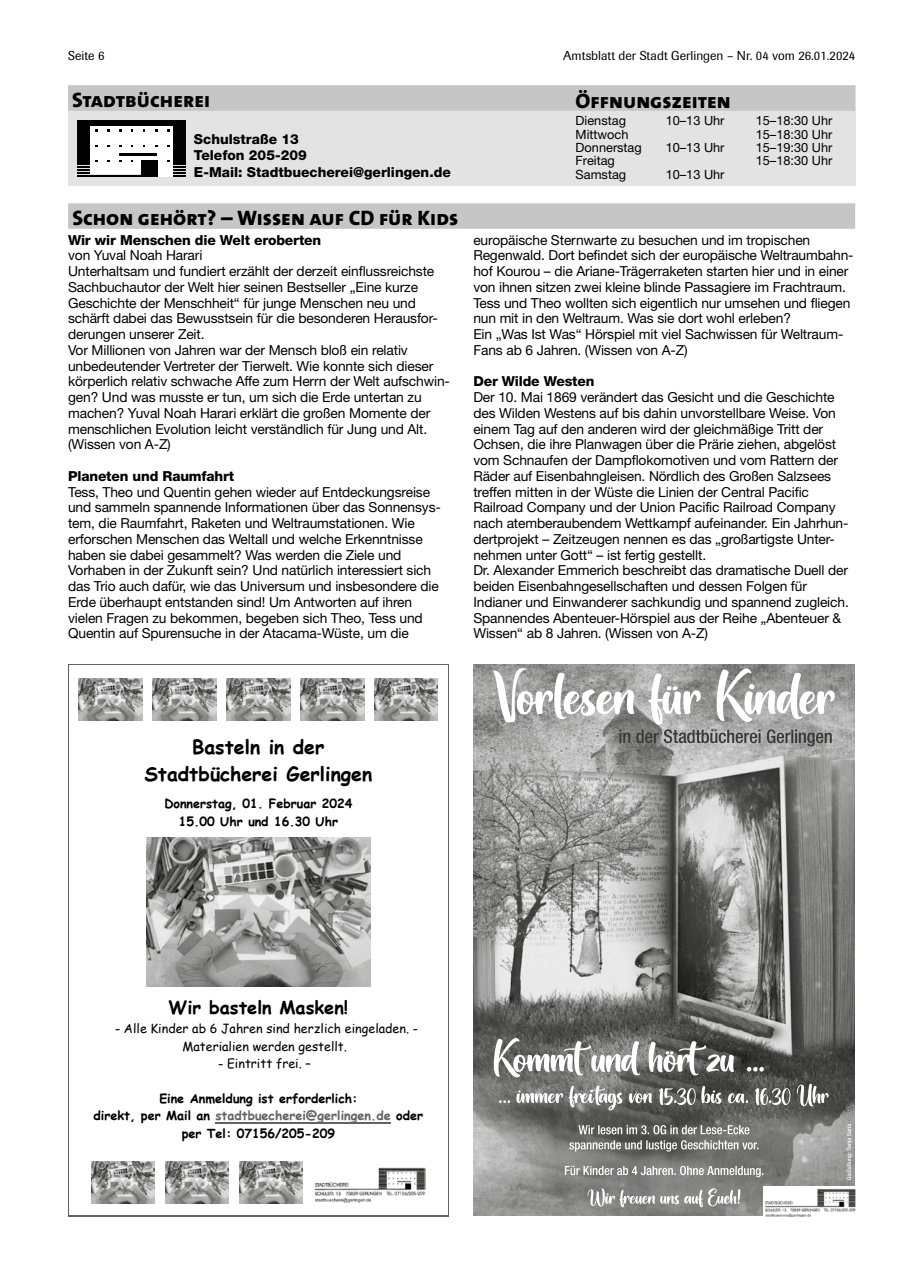
<style>
.page{position:relative;width:902px;height:1280px;background:#fff}
.page>*{position:absolute;margin:0;border:0;box-sizing:border-box;transform-origin:0 0}
.t1{font:800 21px "The Sans Os F";color:#000}
.t2{font:700 19.5px/27.2px "Comic Sans MS";color:#000;text-align:center}
.t3{font:700 18.15px "Comic Sans MS";color:#000}
.t4{font:13.8px/15.8px "Helvetica Neue LT Std";letter-spacing:-.01em;color:#000}
.t5{font:800 13.8px "Helvetica Neue LT Std";letter-spacing:-.01em;color:#000}
.t6{font:12.75px "Helvetica Neue LT Std";color:#000}
.t7{font:12.75px "Imago";color:#000}
.t8{font:700 12.45px/17.4px "Comic Sans MS";color:#000;text-align:center}
.t9{font:12.45px/17.4px "Comic Sans MS";color:#000;text-align:center}
.s1{color:#636362}
</style>
<div class="page">
<div style="left:68px;top:85px;width:787px;height:101px;background:#e3e3e3"></div>
<div style="left:68px;top:85px;width:787px;height:26px;background:#c6c6c6"></div>
<hr style="left:78px;top:121px;width:107px;height:2px;background:#000">
<hr style="left:78px;top:124px;width:107px;height:2px;background:#000">
<hr style="left:78px;top:127px;width:107px;height:2px;background:#000">
<hr style="left:78px;top:130px;width:107px;height:2px;background:#000">
<hr style="left:78px;top:133px;width:107px;height:2px;background:#000">
<hr style="left:78px;top:136px;width:107px;height:2px;background:#000">
<hr style="left:78px;top:139px;width:107px;height:2px;background:#000">
<hr style="left:78px;top:142px;width:107px;height:2px;background:#000">
<hr style="left:78px;top:145px;width:107px;height:2px;background:#000">
<hr style="left:78px;top:148px;width:107px;height:2px;background:#000">
<hr style="left:78px;top:151px;width:107px;height:2px;background:#000">
<hr style="left:78px;top:154px;width:107px;height:2px;background:#000">
<hr style="left:78px;top:157px;width:107px;height:2px;background:#000">
<hr style="left:78px;top:160px;width:107px;height:2px;background:#000">
<hr style="left:78px;top:163px;width:107px;height:2px;background:#000">
<hr style="left:78px;top:166px;width:107px;height:2px;background:#000">
<hr style="left:78px;top:169px;width:107px;height:2px;background:#000">
<hr style="left:78px;top:172px;width:107px;height:1px;background:#000">
<hr style="left:78px;top:175px;width:107px;height:1px;background:#000">
<div style="left:90px;top:126px;width:83px;height:48px;background:#fff"></div>
<svg style="left:157px;top:174px;width:16px;height:2px"></svg>
<div style="left:141px;top:160px;width:16px;height:16px;background:#000"></div>
<hr style="left:119px;top:154px;width:38px;height:2px;background:#000">
<div style="left:68px;top:203px;width:787px;height:26px;background:#c6c6c6"></div>
<img style="left:79px;top:679px;width:63px;height:42px">
<img style="left:153px;top:679px;width:63px;height:42px">
<img style="left:227px;top:679px;width:63px;height:42px">
<img style="left:300px;top:679px;width:64px;height:42px">
<img style="left:374px;top:679px;width:64px;height:42px">
<img style="left:146px;top:837px;width:225px;height:149px">
<hr style="left:215px;top:1122px;width:176px;height:1px;background:#636362">
<img style="left:91px;top:1162px;width:64px;height:42px">
<img style="left:165px;top:1162px;width:64px;height:42px">
<img style="left:239px;top:1162px;width:64px;height:42px">
<img style="left:314px;top:1167px;width:111px;height:36px">
<hr style="left:69px;top:665px;width:379px;height:1px;background:#626261">
<hr style="left:69px;top:665px;width:1px;height:550px;background:#626261">
<hr style="left:448px;top:665px;width:1px;height:550px;background:#626261">
<hr style="left:69px;top:1216px;width:379px;height:1px;background:#626261">
<hr style="left:69px;top:1215px;width:379px;height:1px;background:#626261">
<img style="left:473px;top:664px;width:381px;height:552px">
<svg style="left:493px;top:1038px;width:270px;height:39px"></svg>
<svg style="left:499px;top:1084px;width:329px;height:26px;background:#808080"></svg>
<svg style="left:587px;top:1188px;width:153px;height:19px;background:#a2a2a1"></svg>
<svg style="left:565px;top:1166px;width:198px;height:11px;background:#a3a3a2"></svg>
<svg style="left:569px;top:1140px;width:189px;height:11px;background:#949393"></svg>
<svg style="left:578px;top:1125px;width:171px;height:9px;background:#929291"></svg>
<img style="left:763px;top:1186px;width:92px;height:30px">
<svg style="left:846px;top:1124px;width:6px;height:56px"></svg>
<svg style="left:493px;top:668px;width:341px;height:78px"></svg>
<p class="t7" style="left:68px;top:48px;width:38px">Seite 6</p>
<p class="t7" style="left:563px;top:48px;width:293px">Amtsblatt der Stadt Gerlingen – Nr. 04 vom 26.01.2024</p>
<h1 class="t1" style="left:72px;top:86px;width:139px">Stadtbücherei</h1>
<p class="t5" style="left:194px;top:131px;width:106px">Schulstraße 13</p>
<p class="t5" style="left:194px;top:147px;width:114px">Telefon 205-209</p>
<p class="t5" style="left:194px;top:164px;width:258px">E-Mail: Stadtbuecherei@gerlingen.de</p>
<h1 class="t1" style="left:575px;top:87px;width:157px">Öffnungszeiten</h1>
<p class="t6" style="left:575px;top:113px;width:52px">Dienstag</p>
<p class="t6" style="left:665px;top:113px;width:60px">10–13 Uhr</p>
<p class="t6" style="left:755px;top:113px;width:78px">15–18:30 Uhr</p>
<p class="t6" style="left:575px;top:126px;width:54px">Mittwoch</p>
<p class="t6" style="left:755px;top:126px;width:78px">15–18:30 Uhr</p>
<p class="t6" style="left:575px;top:140px;width:68px">Donnerstag</p>
<p class="t6" style="left:665px;top:140px;width:60px">10–13 Uhr</p>
<p class="t6" style="left:755px;top:140px;width:78px">15–19:30 Uhr</p>
<p class="t6" style="left:575px;top:153px;width:41px">Freitag</p>
<p class="t6" style="left:755px;top:153px;width:78px">15–18:30 Uhr</p>
<p class="t6" style="left:575px;top:166px;width:52px">Samstag</p>
<p class="t6" style="left:665px;top:166px;width:60px">10–13 Uhr</p>
<h1 class="t1" style="left:72px;top:204px;width:387px">Schon gehört? – Wissen auf CD für Kids</h1>
<p class="t5" style="left:68px;top:231px;width:254px">Wir wir Menschen die Welt eroberten</p>
<p class="t4" style="left:68px;top:247px;width:136px">von Yuval Noah Harari</p>
<p class="t4" style="left:68px;top:263px;width:371px">Unterhaltsam und fundiert erzählt der derzeit einflussreichste Sachbuchautor der Welt hier seinen Bestseller „Eine kurze Geschichte der Menschheit“ für junge Menschen neu und schärft dabei das Bewusstsein für die besonderen Herausfor&shy;derungen unserer Zeit.</p>
<p class="t4" style="left:68px;top:342px;width:383px">Vor Millionen von Jahren war der Mensch bloß ein relativ unbedeutender Vertreter der Tierwelt. Wie konnte sich dieser körperlich relativ schwache Affe zum Herrn der Welt aufschwin&shy;gen? Und was musste er tun, um sich die Erde untertan zu machen? Yuval Noah Harari erklärt die großen Momente der menschlichen Evolution leicht verständlich für Jung und Alt. (Wissen von A-Z)</p>
<p class="t5" style="left:68px;top:468px;width:168px">Planeten und Raumfahrt</p>
<p class="t4" style="left:68px;top:484px;width:374px">Tess, Theo und Quentin gehen wieder auf Entdeckungsreise und sammeln spannende Informationen über das Sonnensys&shy;tem, die Raumfahrt, Raketen und Weltraumstationen. Wie erforschen Menschen das Weltall und welche Erkenntnisse haben sie dabei gesammelt? Was werden die Ziele und Vorhaben in der Zukunft sein? Und natürlich interessiert sich das Trio auch dafür, wie das Universum und insbesondere die Erde überhaupt entstanden sind! Um Antworten auf ihren vielen Fragen zu bekommen, begeben sich Theo, Tess und Quentin auf Spurensuche in der Atacama-Wüste, um die</p>
<p class="t4" style="left:473px;top:232px;width:381px">europäische Sternwarte zu besuchen und im tropischen Regenwald. Dort befindet sich der europäische Weltraumbahn&shy;hof Kourou – die Ariane-Trägerraketen starten hier und in einer von ihnen sitzen zwei kleine blinde Passagiere im Frachtraum.<br>Tess und Theo wollten sich eigentlich nur umsehen und fliegen nun mit in den Weltraum. Was sie dort wohl erleben?</p>
<p class="t4" style="left:473px;top:326px;width:371px">Ein „Was Ist Was“ Hörspiel mit viel Sachwissen für Weltraum-<br>Fans ab 6 Jahren. (Wissen von A-Z)</p>
<p class="t5" style="left:473px;top:373px;width:123px">Der Wilde Westen</p>
<p class="t4" style="left:473px;top:389px;width:376px">Der 10. Mai 1869 verändert das Gesicht und die Geschichte des Wilden Westens auf bis dahin unvorstellbare Weise. Von einem Tag auf den anderen wird der gleichmäßige Tritt der Ochsen, die ihre Planwagen über die Prärie ziehen, abgelöst vom Schnaufen der Dampflokomotiven und vom Rattern der Räder auf Eisenbahngleisen. Nördlich des Großen Salzsees treffen mitten in der Wüste die Linien der Central Pacific Railroad Company und der Union Pacific Railroad Company nach atemberaubendem Wettkampf aufeinander. Ein Jahrhun&shy;dertprojekt – Zeitzeugen nennen es das „großartigste Unter&shy;nehmen unter Gott“ – ist fertig gestellt.</p>
<p class="t4" style="left:473px;top:562px;width:377px">Dr. Alexander Emmerich beschreibt das dramatische Duell der beiden Eisenbahngesellschaften und dessen Folgen für Indianer und Einwanderer sachkundig und spannend zugleich.<br>Spannendes Abenteuer-Hörspiel aus der Reihe „Abenteuer &amp; Wissen“ ab 8 Jahren. (Wissen von A-Z)</p>
<p class="t2" style="left:144px;top:732px;width:229px">Basteln in der<br>Stadtbücherei Gerlingen</p>
<p class="t8" style="left:164px;top:795px;width:189px">Donnerstag, 01. Februar 2024<br>15.00 Uhr und 16.30 Uhr</p>
<p class="t3" style="left:169px;top:994px;width:181px">Wir basteln Masken!</p>
<p class="t9" style="left:115px;top:1019px;width:304px">- Alle Kinder ab 6 Jahren sind herzlich eingeladen. -<br>Materialien werden gestellt.</p>
<p class="t9" style="left:218px;top:1054px;width:94px">- Eintritt frei. –</p>
<p class="t8" style="left:94px;top:1089px;width:331px">Eine Anmeldung ist erforderlich:<br>direkt, per Mail an <span class="s1">stadtbuecherei@gerlingen.de</span> oder per Tel: 07156/205-209</p>
</div>
